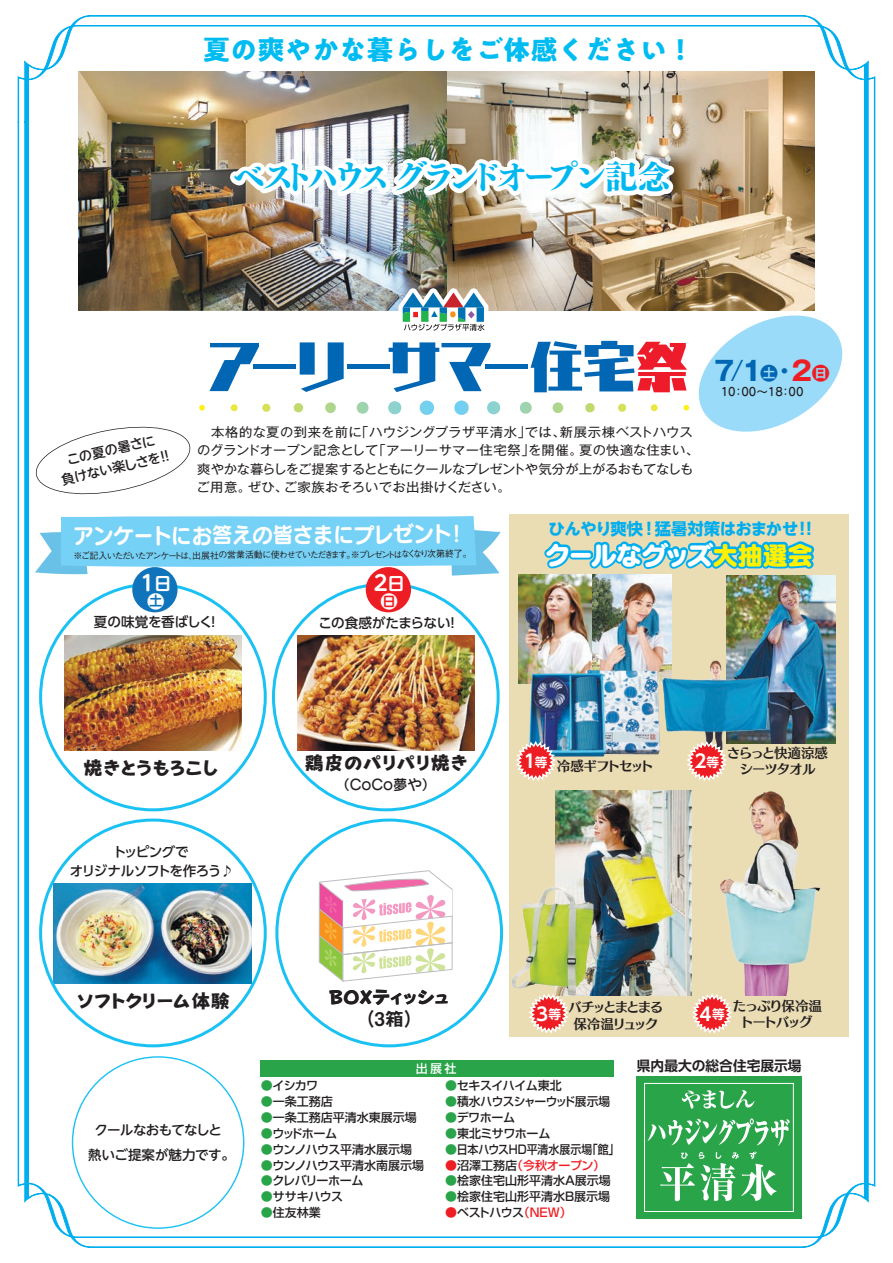
<style>
.page{position:relative;width:893px;height:1263px;background:#fff}
.page>*{position:absolute;margin:0;border:0;box-sizing:border-box;transform-origin:0 0}
.t1{font:53.4px "Carat Std UB";letter-spacing:-.115em;color:#0166b3}
.t2{font:800 32.55px "Tsuku Min Pro";letter-spacing:-.175em;color:#00b7f0}
.t3{font:700 27.3px "PA1 Gothic Std N";color:#00bcf1}
.t4{font:700 26.85px "Gothic MB101 Pr 6 N";color:#0166b3}
.t5{font:700 26.85px "Gothic MB101 Pr 6 N";color:#ee1d23}
.t6{font:25.65px "Seurat Pro EB";letter-spacing:-.025em;color:#fff}
.t7{font:21.75px "Seurat Pro B";letter-spacing:-.02em;color:#fff;scale:.94 1}
.t8{font:700 21.15px "UD Shin M Go Pr 6 N De";color:#fff}
.t9{font:19.5px "Pop Happiness Std EB";letter-spacing:-.175em;color:#231f20}
.t10{font:19.5px "Pop Happiness Std EB";letter-spacing:-.085em;color:#231f20}
.t11{font:19.5px "Pop Happiness Std EB";letter-spacing:-.17em;color:#231f20}
.t12{font:19.5px "Pop Happiness Std EB";letter-spacing:-.14em;color:#231f20}
.t13{font:18.9px "Midashi Go Pr 6 N MB31";color:#231f20}
.t14{font:700 18.3px "UD Shin Go Pr 6 N De";color:#fff}
.t15{font:700 17.85px "Gothic MB101 Pr 6 N De";color:#ee1d23}
.t16{font:700 17.4px "UD Shin M Go Pr 6 N De";color:#fff}
.t17{font:700 16.5px "UD Shin Go NT Pr 6 N";letter-spacing:-.02em;color:#00aeef}
.t18{font:14.4px "Seurat Pro DB";color:#231f20}
.t19{font:700 13.8px "UD Shin Go Pro De";color:#231f20}
.t20{font:13.5px/16.5px "Skip Std B";letter-spacing:-.08em;color:#231f20;text-align:center}
.t21{font:500 13.5px/25.5px "UD Shin M Go Pr 6 N";letter-spacing:-.035em;color:#231f20;text-align:center}
.t22{font:500 13.5px/19px "UD Shin Go Pr 6 N";letter-spacing:-.07em;color:#231f20;text-align:center}
.t23{font:13.5px/16.5px "Skip Std B";letter-spacing:-.15em;color:#231f20;text-align:center}
.t24{font:13.5px/16.5px "Skip Std B";letter-spacing:-.1em;color:#231f20;text-align:center}
.t25{font:500 13.5px "UD Shin Go Pr 6 N";letter-spacing:-.03em;color:#231f20}
.t26{font:500 13.5px "UD Shin Go Pr 6 N";letter-spacing:-.01em;color:#231f20}
.t27{font:500 13.2px/18.8px "UD Shin M Go Pr 6 N";color:#231f20}
.t28{font:12.9px "Gothic MB101 Pr 6 N";letter-spacing:-.045em;color:#231f20;scale:1.04 1}
.t29{font:12.9px "Gothic MB101 Pr 6 N";color:#231f20;scale:1.04 1}
.t30{font:12.9px "Gothic MB101 Pr 6 N";letter-spacing:.02em;color:#231f20;scale:1.04 1}
.t31{font:12.9px "Gothic MB101 Pr 6 N";letter-spacing:.025em;color:#231f20;scale:1.04 1}
.t32{font:12.9px "Gothic MB101 Pr 6 N";letter-spacing:-.02em;color:#231f20;scale:1.04 1}
.t33{font:12.9px "Gothic MB101 Pr 6 N";letter-spacing:.03em;color:#231f20;scale:1.04 1}
.t34{font:700 12.6px "UD Shin Go Pr 6 N De";color:#fff}
.t35{font:500 12px/15.8px "Shin Go Pr 6 N";color:#231f20}
.t36{font:500 12px/15.8px "Shin Go Pr 6 N";color:#231f20;scale:.91 1}
.t37{font:500 12px "Shin Go Pr 6 N";letter-spacing:-.03em;color:#231f20}
.t38{font:500 12px "Shin Go Pr 6 N";letter-spacing:-.035em;color:#231f20}
.t39{font:500 12px "Shin Go Pr 6 N";letter-spacing:-.05em;color:#231f20}
.t40{font:500 12px "Shin Go Pr 6 N";color:#fff}
.t41{font:11.55px "Seurat Pro DB";color:#231f20}
.t42{font:500 9px "Gothic BBB Pr 6 N";letter-spacing:-.145em;color:#231f20}
.s1{color:#ee1b2a}
.s2{font-weight:400}
.s3{font-family:"Gothic MB101 Pr 6 N De"}
.s4{font-family:"Gothic MB101 Pr 6 N De";font-size:17.85px}
.s5{color:#fff101}
.s6{color:#29a449}
.s7{color:#ee1d23}
</style>
<div class="page">
<img style="left:18px;top:25px;width:857px;height:1213px">
<div style="left:509px;top:514px;width:340px;height:522px;background:#eadcb3"></div>
<img style="left:770px;top:576px;width:66px;height:167px">
<svg style="left:318px;top:870px;width:135px;height:112px"></svg>
<img style="left:583px;top:1004px;width:273px;height:126px">
<div style="left:636px;top:1076px;width:166px;height:142px;background:#29a449"></div>
<div style="left:644px;top:1083px;width:150px;height:129px;border:1px solid #fff"></div>
<svg style="left:682px;top:1090px;width:73px;height:19px"></svg>
<svg style="left:647px;top:1118px;width:143px;height:83px"></svg>
<svg style="left:34px;top:423px;width:158px;height:75px"></svg>
<div style="left:260px;top:1060px;width:354px;height:17px;background:#29a449"></div>
<img style="left:720px;top:791px;width:101px;height:204px">
<img style="left:591px;top:657px;width:69px;height:13px">
<img style="left:518px;top:575px;width:73px;height:109px">
<img style="left:556px;top:790px;width:136px;height:205px">
<img style="left:511px;top:881px;width:85px;height:115px">
<img style="left:583px;top:670px;width:77px;height:84px">
<img style="left:529px;top:673px;width:77px;height:84px">
<img style="left:541px;top:540px;width:275px;height:117px">
<img style="left:53px;top:884px;width:199px;height:99px">
<svg style="left:35px;top:515px;width:466px;height:61px"></svg>
<img style="left:225px;top:136px;width:454px;height:77px">
<img style="left:64px;top:635px;width:178px;height:115px">
<div style="left:132px;top:567px;width:46px;height:45px;background:#1074bc;border-radius:50%"></div>
<img style="left:297px;top:635px;width:178px;height:115px">
<svg style="left:340px;top:762px;width:92px;height:59px"></svg>
<div style="left:366px;top:567px;width:45px;height:45px;background:#ee1d23;border-radius:50%"></div>
<svg style="left:516px;top:740px;width:41px;height:41px"></svg>
<svg style="left:527px;top:992px;width:43px;height:42px"></svg>
<svg style="left:690px;top:992px;width:44px;height:43px"></svg>
<svg style="left:193px;top:332px;width:176px;height:82px"></svg>
<svg style="left:516px;top:308px;width:335px;height:131px"></svg>
<svg style="left:376px;top:275px;width:125px;height:141px"></svg>
<img style="left:660px;top:650px;width:110px;height:94px">
<svg style="left:685px;top:740px;width:43px;height:41px"></svg>
<p class="t3" style="left:203px;top:32px;width:493px">夏の爽やかな暮らしをご体感ください!</p>
<p class="t2" style="left:232px;top:151px;width:440px">ベストハウスグランドオープン記念</p>
<p class="t27" style="left:150px;top:430px;width:19px;text-indent:-87px;rotate:-13deg">この夏の暑さに<br>!!</p>
<p class="t27" style="left:59px;top:470px;width:103px;rotate:-13deg">負けない楽しさを</p>
<p class="t1" style="left:208px;top:337px;width:482px">アーリーサマー住宅<span class="s1">祭</span></p>
<p class="t29" style="left:355px;top:421px;width:171px">「ハウジングプラザ平清水」</p>
<p class="t33" style="left:197px;top:421px;width:160px">　本格的な夏の到来を前に</p>
<p class="t30" style="left:560px;top:421px;width:130px">新展示棟ベストハウス</p>
<p class="t29" style="left:525px;top:421px;width:41px">では、</p>
<p class="t32" style="left:197px;top:439px;width:176px">のグランドオープン記念として</p>
<p class="t28" style="left:197px;top:458px;width:479px">爽やかな暮らしをご提案するとともにクールなプレゼントや気分が上がるおもてなしも</p>
<p class="t31" style="left:284px;top:476px;width:220px">ご家族おそろいでお出掛けください。</p>
<p class="t30" style="left:372px;top:439px;width:158px">「アーリーサマー住宅祭」</p>
<p class="t29" style="left:579px;top:439px;width:117px">夏の快適な住まい、</p>
<p class="t29" style="left:528px;top:439px;width:54px">を開催。</p>
<p class="t29" style="left:248px;top:476px;width:40px">ぜひ、</p>
<p class="t29" style="left:196px;top:476px;width:54px">ご用意。</p>
<p class="t5" style="left:791px;top:349px;width:22px">2</p>
<p class="t4" style="left:714px;top:349px;width:86px">7<span class="s2">/</span>1 <span class="s3">・</span><span class="s4">土</span></p>
<p class="t41" style="left:721px;top:384px;width:84px">10：00~18：00</p>
<p class="t15" style="left:812px;top:358px;width:19px">日</p>
<p class="t7" style="left:74px;top:520px;width:404px">アンケートにお答えの皆さまにプレゼント</p>
<p class="t42" style="left:192px;top:547px;width:281px">出展社の営業活動に使わせていただきます。※プレゼントはなくなり次第終了。</p>
<p class="t7" style="left:446px;top:519px;width:23px">!</p>
<p class="t42" style="left:81px;top:548px;width:118px">ご記入いただいたアンケートは、</p>
<p class="t42" style="left:74px;top:549px;width:11px">※</p>
<p class="t8" style="left:140px;top:565px;width:15px">1</p>
<p class="t16" style="left:147px;top:587px;width:19px">土</p>
<p class="t16" style="left:154px;top:568px;width:19px">日</p>
<p class="t8" style="left:374px;top:565px;width:15px">2</p>
<p class="t16" style="left:381px;top:587px;width:19px">日</p>
<p class="t16" style="left:388px;top:568px;width:19px">日</p>
<p class="t25" style="left:94px;top:611px;width:120px">夏の味覚を香ばしく</p>
<p class="t25" style="left:206px;top:611px;width:15px">!</p>
<p class="t26" style="left:318px;top:612px;width:134px">この食感がたまらない</p>
<p class="t25" style="left:446px;top:612px;width:15px">!</p>
<p class="t12" style="left:83px;top:756px;width:138px">焼きとうもろこし</p>
<p class="t10" style="left:304px;top:750px;width:166px">鶏皮のパリパリ焼き</p>
<p class="t18" style="left:335px;top:775px;width:102px">（CoCo夢や(</p>
<p class="t22" style="left:70px;top:841px;width:165px">トッピングで<br>オリジナルソフトを作ろう♪</p>
<p class="t9" style="left:75px;top:989px;width:156px">ソフトクリーム体験</p>
<p class="t11" style="left:329px;top:984px;width:124px">BOXティッシュ</p>
<p class="t13" style="left:356px;top:1004px;width:69px">（箱3 (</p>
<p class="t40" style="left:416px;top:1059px;width:42px">出展社</p>
<p class="t17" style="left:548px;top:515px;width:251px">ひんやり爽快！猛暑対策はおまかせ</p>
<p class="t17" style="left:794px;top:515px;width:25px">!!</p>
<p class="t6" style="left:545px;top:537px;width:270px">クールなグッズ<span class="s5">大抽選会</span></p>
<p class="t14" style="left:524px;top:746px;width:14px">1</p>
<p class="t34" style="left:535px;top:752px;width:14px">等</p>
<p class="t20" style="left:557px;top:757px;width:98px">冷感ギフトセット</p>
<p class="t14" style="left:694px;top:746px;width:14px">2</p>
<p class="t34" style="left:707px;top:752px;width:14px">等</p>
<p class="t20" style="left:727px;top:744px;width:103px">さらっと快適涼感シーツタオル</p>
<p class="t23" style="left:568px;top:998px;width:97px">バチッとまとまる保冷温リュック</p>
<p class="t24" style="left:733px;top:997px;width:91px">たっぷり保冷温トートバッグ</p>
<p class="t14" style="left:536px;top:999px;width:14px">3</p>
<p class="t14" style="left:700px;top:999px;width:14px">4</p>
<p class="t34" style="left:549px;top:1004px;width:14px">等</p>
<p class="t34" style="left:712px;top:1004px;width:14px">等</p>
<p class="t19" style="left:637px;top:1054px;width:166px">県内最大の総合住宅展示場</p>
<p class="t21" style="left:88px;top:1116px;width:148px">クールなおもてなしと<br>熱いご提案が魅力です。</p>
<p class="t35" style="left:261px;top:1077px;width:59px"><span class="s6">●</span>イシカワ</p>
<p class="t35" style="left:261px;top:1093px;width:74px"><span class="s6">●</span>一条工務店</p>
<p class="t35" style="left:261px;top:1109px;width:158px"><span class="s6">●</span>一条工務店平清水東展示場</p>
<p class="t35" style="left:261px;top:1125px;width:78px"><span class="s6">●</span>ウッドホーム</p>
<p class="t37" style="left:261px;top:1139px;width:153px"><span class="s6">●</span>ウンノハウス平清水展示場</p>
<p class="t35" style="left:261px;top:1156px;width:165px"><span class="s6">●</span>ウンノハウス平清水南展示場</p>
<p class="t38" style="left:261px;top:1171px;width:104px"><span class="s6">●</span>クレバリーホーム</p>
<p class="t35" style="left:261px;top:1188px;width:84px"><span class="s6">●</span>ササキハウス</p>
<p class="t35" style="left:261px;top:1204px;width:62px"><span class="s6">●</span>住友林業</p>
<p class="t38" style="left:445px;top:1076px;width:118px"><span class="s6">●</span>セキスイハイム東北</p>
<p class="t39" style="left:445px;top:1092px;width:167px"><span class="s6">●</span>積水ハウスシャーウッド展示場</p>
<p class="t35" style="left:445px;top:1109px;width:72px"><span class="s6">●</span>デワホーム</p>
<p class="t37" style="left:445px;top:1123px;width:107px"><span class="s6">●</span>東北ミサワホーム</p>
<p class="t36" style="left:587px;top:1140px;width:38px">「館「</p>
<p class="t36" style="left:511px;top:1140px;width:105px;text-indent:-66px"><span class="s6">●</span>日本ハウスHD平清水展示場<span class="s7">（今秋オープン(</span></p>
<p class="t35" style="left:445px;top:1156px;width:74px"><span class="s7">●</span>沼澤工務店</p>
<p class="t35" style="left:445px;top:1172px;width:167px"><span class="s6">●</span>桧家住宅山形平清水A展示場</p>
<p class="t35" style="left:518px;top:1188px;width:94px;text-indent:-73px"><span class="s6">●</span>桧家住宅山形平清水B展示場<span class="s7">（NEW(</span></p>
<p class="t35" style="left:445px;top:1204px;width:81px"><span class="s7">●</span>ベストハウス</p>
</div>
